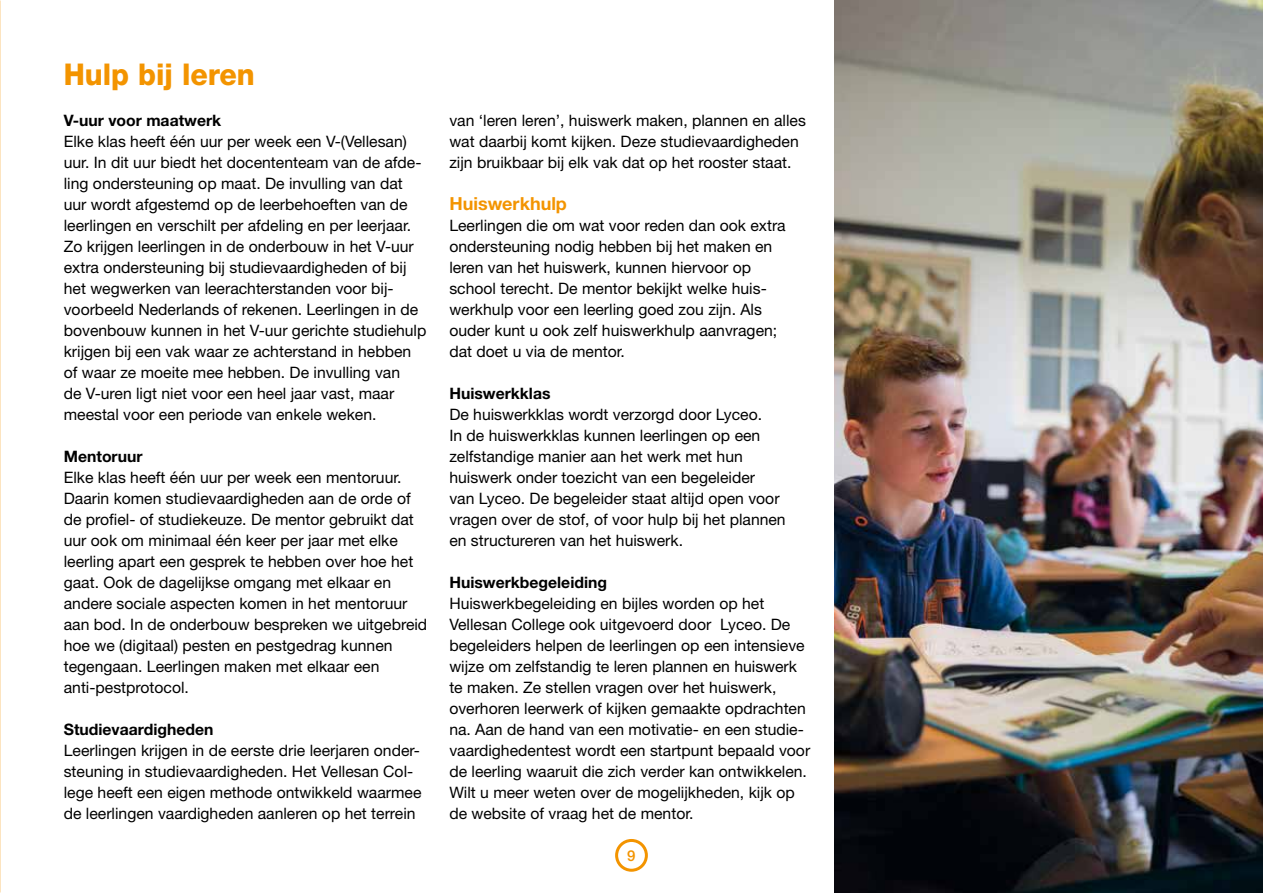
<style>
.page{position:relative;width:1263px;height:893px;background:#fff}
.page>*{position:absolute;margin:0;border:0;box-sizing:border-box;transform-origin:0 0}
.t1{font:800 30px "Helvetica Neue LT Std";color:#f39400;scale:.95 1}
.t2{font:700 18px "Helvetica Neue LT Std";color:#f39400}
.t3{font:15.75px/21px "Helvetica Neue LT Std";color:#000}
.t4{font:700 15.75px "Helvetica Neue LT Std";color:#000}
.t5{font:500 15px "Helvetica Neue LT Std";color:#f39400}
</style>
<div class="page">
<div style="left:615px;top:839px;width:33px;height:33px;border:3px solid #f39400;border-radius:50%"></div>
<img style="left:835px;top:0;width:428px;height:893px">
<h1 class="t1" style="left:64px;top:57px;width:203px">Hulp bij leren</h1>
<p class="t4" style="left:64px;top:111px;width:159px">V-uur voor maatwerk</p>
<p class="t3" style="left:64px;top:131px;width:364px">Elke klas heeft één uur per week een V-(Vellesan) uur. In dit uur biedt het docententeam van de afde&shy;ling ondersteuning op maat. De invulling van dat uur wordt afgestemd op de leerbehoeften van de leerlingen en verschilt per afdeling en per leerjaar.<br>Zo krijgen leerlingen in de onderbouw in het V-uur extra ondersteuning bij studievaardigheden of bij het wegwerken van leerachterstanden voor bij&shy;voorbeeld Nederlands of rekenen. Leerlingen in de bovenbouw kunnen in het V-uur gerichte studiehulp krijgen bij een vak waar ze achterstand in hebben of waar ze moeite mee hebben. De invulling van<br>de V-uren ligt niet voor een heel jaar vast, maar meestal voor een periode van enkele weken.</p>
<p class="t4" style="left:64px;top:447px;width:80px">Mentoruur</p>
<p class="t3" style="left:64px;top:467px;width:365px">Elke klas heeft één uur per week een mentoruur.<br>Daarin komen studievaardigheden aan de orde of de profiel- of studiekeuze. De mentor gebruikt dat uur ook om minimaal één keer per jaar met elke leerling apart een gesprek te hebben over hoe het gaat. Ook de dagelijkse omgang met elkaar en andere sociale aspecten komen in het mentoruur aan bod. In de onderbouw bespreken we uitgebreid hoe we (digitaal) pesten en pestgedrag kunnen tegengaan. Leerlingen maken met elkaar een anti-pestprotocol.</p>
<p class="t4" style="left:64px;top:720px;width:151px">Studievaardigheden</p>
<p class="t3" style="left:64px;top:740px;width:359px">Leerlingen krijgen in de eerste drie leerjaren onder&shy;steuning in studievaardigheden. Het Vellesan Col&shy;lege heeft een eigen methode ontwikkeld waarmee de leerlingen vaardigheden aanleren op het terrein</p>
<p class="t3" style="left:449px;top:110px;width:358px">van ‘leren leren’, huiswerk maken, plannen en alles wat daarbij komt kijken. Deze studievaardigheden zijn bruikbaar bij elk vak dat op het rooster staat.</p>
<p class="t2" style="left:449px;top:193px;width:119px">Huiswerkhulp</p>
<p class="t3" style="left:449px;top:215px;width:338px">Leerlingen die om wat voor reden dan ook extra ondersteuning nodig hebben bij het maken en leren van het huiswerk, kunnen hiervoor op school terecht. De mentor bekijkt welke huis&shy;werkhulp voor een leerling goed zou zijn. Als ouder kunt u ook zelf huiswerkhulp aanvragen; dat doet u via de mentor.</p>
<p class="t4" style="left:449px;top:384px;width:103px">Huiswerkklas</p>
<p class="t3" style="left:449px;top:404px;width:338px">De huiswerkklas wordt verzorgd door Lyceo.<br>In de huiswerkklas kunnen leerlingen op een zelfstandige manier aan het werk met hun huiswerk onder toezicht van een begeleider<br>van Lyceo. De begeleider staat altijd open voor vragen over de stof, of voor hulp bij het plannen en structureren van het huiswerk.</p>
<p class="t4" style="left:449px;top:573px;width:159px">Huiswerkbegeleiding</p>
<p class="t3" style="left:449px;top:593px;width:362px">Huiswerkbegeleiding en bijles worden op het Vellesan College ook uitgevoerd door Lyceo. De begeleiders helpen de leerlingen op een intensieve wijze om zelfstandig te leren plannen en huiswerk te maken. Ze stellen vragen over het huiswerk, overhoren leerwerk of kijken gemaakte opdrachten na. Aan de hand van een motivatie- en een studie&shy;vaardighedentest wordt een startpunt bepaald voor de leerling waaruit die zich verder kan ontwikkelen.<br>Wilt u meer weten over de mogelijkheden, kijk op de website of vraag het de mentor.</p>
<p class="t5" style="left:627px;top:846px;width:10px">9</p>
</div>
